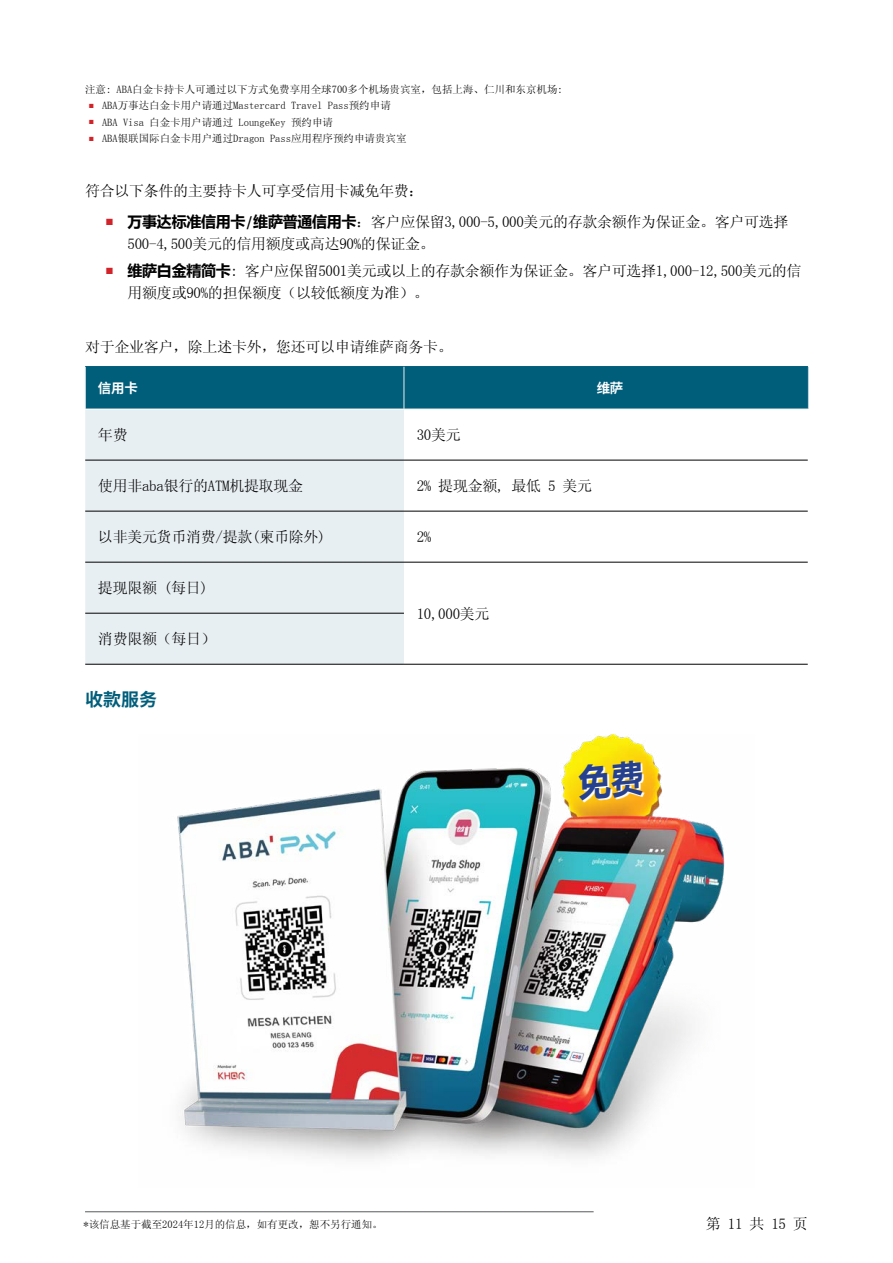
<style>
.page{position:relative;width:893px;height:1263px;background:#fff}
.page>*{position:absolute;margin:0;border:0;box-sizing:border-box;transform-origin:0 0}
.t1{font:700 18px "Noto Sans SC";color:#005e7b}
.t2{font:15px/22.5px "Sim Sun";letter-spacing:-.02em;color:#000}
.t3{font:700 13.5px "Noto Sans SC";color:#fff}
.t4{font:10.5px "Sim Sun";color:#000}
.s1{color:#d2232a}
.s2{font-weight:700}
</style>
<div class="page">
<hr style="left:85px;top:1211px;width:509px;height:1px;background:#58595b">
<div style="left:86px;top:367px;width:721px;height:42px;background:#005e7b"></div>
<div style="left:85px;top:410px;width:319px;height:254px;background:#e8eff3"></div>
<hr style="left:85px;top:366px;width:319px;height:1px;background:#005e7b">
<hr style="left:404px;top:366px;width:404px;height:1px;background:#005e7b">
<hr style="left:807px;top:367px;width:1px;height:42px;background:#005e7b">
<hr style="left:85px;top:367px;width:1px;height:42px;background:#e8eff3">
<hr style="left:85px;top:460px;width:319px;height:1px;background:#000">
<hr style="left:404px;top:460px;width:404px;height:1px;background:#000">
<hr style="left:85px;top:511px;width:319px;height:1px;background:#000">
<hr style="left:404px;top:511px;width:404px;height:1px;background:#000">
<hr style="left:85px;top:562px;width:319px;height:1px;background:#000">
<hr style="left:404px;top:562px;width:404px;height:1px;background:#000">
<hr style="left:85px;top:613px;width:319px;height:1px;background:#000">
<hr style="left:85px;top:664px;width:319px;height:1px;background:#000">
<hr style="left:404px;top:664px;width:404px;height:1px;background:#000">
<hr style="left:404px;top:367px;width:1px;height:42px;background:#e8eff3">
<img style="left:177px;top:735px;width:548px;height:424px">
<svg style="left:580px;top:761px;width:65px;height:41px"></svg>
<svg style="left:578px;top:759px;width:65px;height:42px"></svg>
<p class="t4" style="left:85px;top:84px;width:479px">注意: ABA白金卡持卡人可通过以下方式免费享用全球700多个机场贵宾室，包括上海、仁川和东京机场:</p>
<p class="t4" style="left:89px;top:100px;width:303px"><span class="s1">■</span> ABA万事达白金卡用户请通过Mastercard Travel Pass预约申请</p>
<p class="t4" style="left:89px;top:117px;width:245px"><span class="s1">■</span> ABA Visa 白金卡用户请通过 LoungeKey 预约申请</p>
<p class="t4" style="left:89px;top:133px;width:319px"><span class="s1">■</span> ABA银联国际白金卡用户通过Dragon Pass应用程序预约申请贵宾室</p>
<p class="t2" style="left:85px;top:179px;width:340px">符合以下条件的主要持卡人可享受信用卡减免年费：</p>
<p class="t2" style="left:128px;top:210px;width:662px;text-indent:-21px"><span class="s1">■</span> <span class="s2">万事达标准信用卡/维萨普通信用卡</span>：客户应保留3,000-5,000美元的存款余额作为保证金。客户可选择<br>500-4,500美元的信用额度或高达90%的保证金。</p>
<p class="t2" style="left:128px;top:259px;width:675px;text-indent:-21px"><span class="s1">■</span> <span class="s2">维萨白金精简卡</span>: 客户应保留5001美元或以上的存款余额作为保证金。客户可选择1,000-12,500美元的信用额度或90%的担保额度（以较低额度为准）。</p>
<p class="t2" style="left:85px;top:335px;width:369px">对于企业客户，除上述卡外，您还可以申请维萨商务卡。</p>
<p class="t3" style="left:98px;top:381px;width:41px">信用卡</p>
<p class="t3" style="left:597px;top:381px;width:28px">维萨</p>
<p class="t2" style="left:98px;top:423px;width:31px">年费</p>
<p class="t2" style="left:417px;top:423px;width:46px">30美元</p>
<p class="t2" style="left:98px;top:474px;width:207px">使用非aba银行的ATM机提取现金</p>
<p class="t2" style="left:417px;top:474px;width:177px">2% 提现金额, 最低 5 美元</p>
<p class="t2" style="left:98px;top:525px;width:229px">以非美元货币消费/提款(柬币除外)</p>
<p class="t2" style="left:417px;top:525px;width:16px">2%</p>
<p class="t2" style="left:98px;top:576px;width:112px">提现限额 (每日)</p>
<p class="t2" style="left:417px;top:602px;width:74px">10,000美元</p>
<p class="t2" style="left:98px;top:627px;width:119px">消费限额（每日）</p>
<p class="t1" style="left:85px;top:690px;width:73px">收款服务</p>
<p class="t4" style="left:84px;top:1219px;width:301px">*该信息基于截至2024年12月的信息，如有更改，恕不另行通知。</p>
<p class="t2" style="left:706px;top:1213px;width:103px">第 11 共 15 页</p>
</div>
